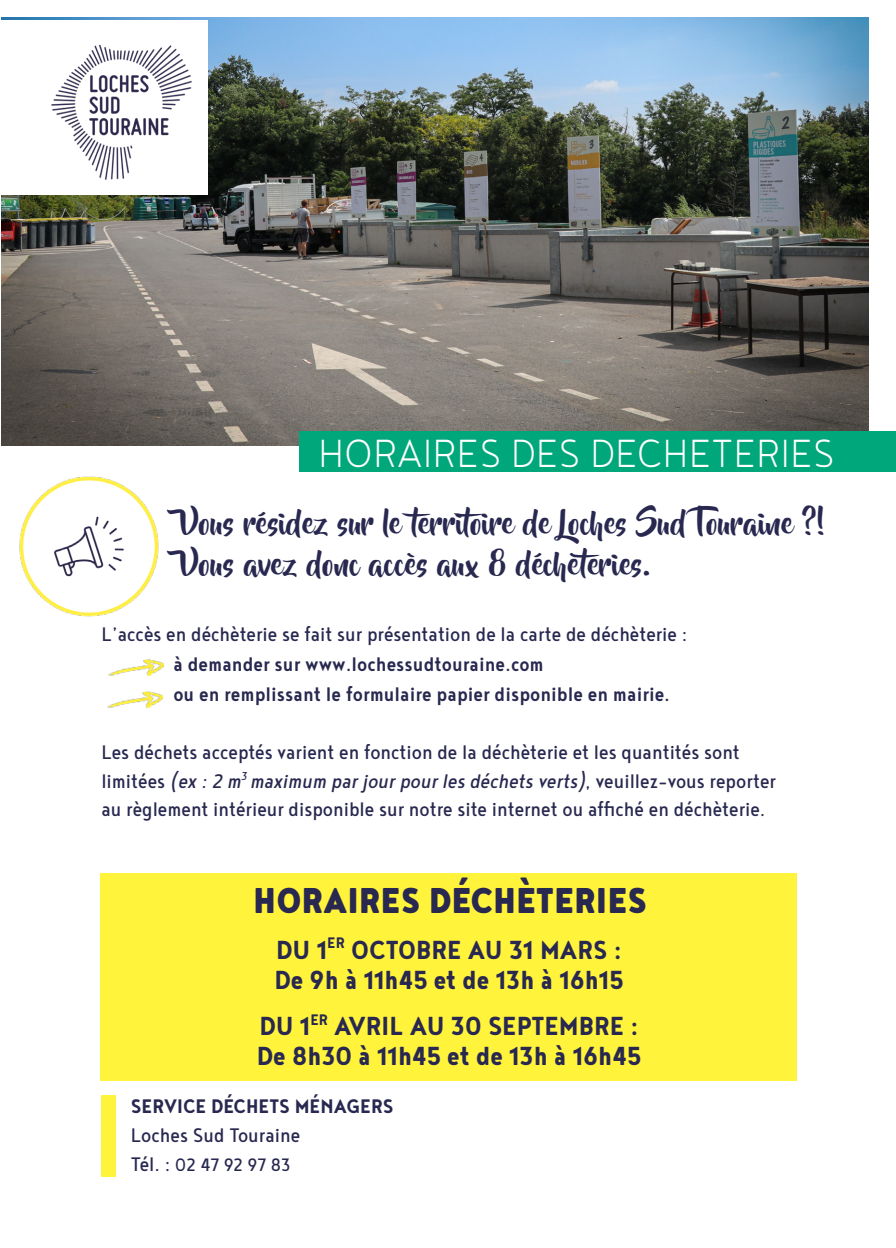
<style>
.page{position:relative;width:896px;height:1248px;background:#fff}
.page>*{position:absolute;margin:0;border:0;box-sizing:border-box;transform-origin:0 0}
.t1{font:300 48px "Noyh Slim";color:#fff}
.t2{font:900 44px "Noyh Slim";color:#282850}
.t3{font:700 32px "Noyh Slim";color:#282850}
.t4{font:30.4px/41.8px "Beyond The Mountains";color:#282850}
.t5{font:24px/28.8px "Noyh Slim";color:#282850}
.t6{font:500 24px "Noyh Slim";color:#282850}
.t7{font:700 24px/28.8px "Noyh Slim";color:#282850}
.t8{font:22px "Noyh Slim";color:#282850}
.s1{font-style:italic}
.s2{font-weight:400}
.s3{font-size:24px}
</style>
<div class="page">
<img style="left:1px;top:18px;width:867px;height:427px">
<div style="left:101px;top:1095px;width:15px;height:81px;background:#fff33c"></div>
<img style="left:19px;top:476px;width:140px;height:141px">
<img style="left:108px;top:659px;width:56px;height:17px">
<img style="left:107px;top:691px;width:57px;height:18px">
<div style="left:0;top:20px;width:207px;height:175px;background:#fff"></div>
<img style="left:31px;top:46px;width:181px;height:153px">
<div style="left:299px;top:431px;width:597px;height:40px;background:#00a77a"></div>
<div style="left:100px;top:873px;width:696px;height:208px;background:#fff33c"></div>
<p class="t1" style="left:318px;top:427px;width:518px">HORAIRES DES DECHETERIES</p>
<p class="t4" style="left:181px;top:503px;width:647px">Vous résidez sur le territoire de Loches Sud Touraine ?!<br>Vous avez donc accès aux 8 déchèteries.</p>
<p class="t5" style="left:101px;top:619px;width:587px">L’accès en déchèterie se fait sur présentation de la carte de déchèterie :</p>
<p class="t6" style="left:173px;top:650px;width:372px">à demander sur www.lochessudtouraine.com</p>
<p class="t6" style="left:173px;top:680px;width:498px">ou en remplissant le formulaire papier disponible en mairie.</p>
<p class="t5" style="left:101px;top:736px;width:676px">Les déchets acceptés varient en fonction de la déchèterie et les quantités sont limitées <span class="s1">(ex : 2 m</span><sup>3</sup> <span class="s1">maximum par jour pour les déchets verts)</span>, veuillez-vous reporter au règlement intérieur disponible sur notre site internet ou affiché en déchèterie.</p>
<p class="t2" style="left:253px;top:873px;width:395px">HORAIRES DÉCHÈTERIES</p>
<p class="t3" style="left:276px;top:931px;width:347px">DU 1<sup>ER</sup> OCTOBRE AU 31 MARS :</p>
<p class="t3" style="left:274px;top:961px;width:351px">De 9h à 11h45 et de 13h à 16h15</p>
<p class="t3" style="left:259px;top:1007px;width:381px">DU 1<sup>ER</sup> AVRIL AU 30 SEPTEMBRE :</p>
<p class="t3" style="left:257px;top:1037px;width:386px">De 8h30 à 11h45 et de 13h à 16h45</p>
<p class="t7" style="left:131px;top:1091px;width:264px">SERVICE DÉCHETS MÉNAGERS<br><span class="s2">Loches Sud Touraine</span></p>
<p class="t8" style="left:131px;top:1152px;width:161px"><span class="s3">Tél. :</span> 02 47 92 97 83</p>
</div>
